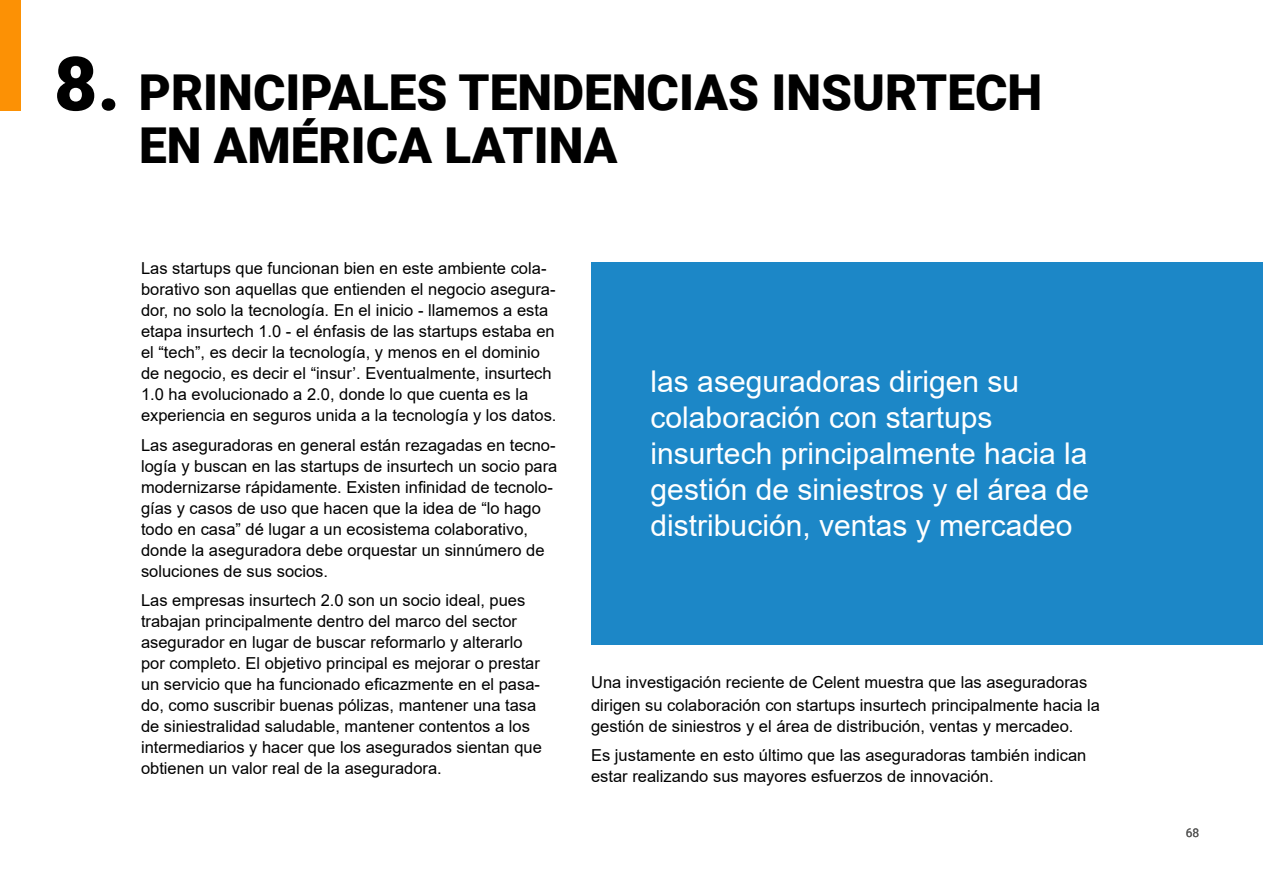
<style>
.page{position:relative;width:1263px;height:893px;background:#fff}
.page>*{position:absolute;margin:0;border:0;box-sizing:border-box;transform-origin:0 0}
.t1{font:900 49.5px/52.5px "Roboto";color:#000}
.t2{font:30px/36px "Arial";color:#fff}
.t3{font:16.5px/21px "Arial";color:#000}
.t4{font:12px "Roboto";color:#575756}
.s1{font-size:75px}
</style>
<div class="page">
<div style="left:0;top:0;width:21px;height:110px;background:#fc9105"></div>
<div style="left:591px;top:262px;width:672px;height:382px;background:#1c87c7"></div>
<h1 class="t1" style="left:139px;top:65px;width:905px;text-indent:-85px"><span class="s1">8.</span> PRINCIPALES TENDENCIAS INSURTECH<br>EN AMÉRICA LATINA</h1>
<p class="t3" style="left:141px;top:258px;width:417px">Las startups que funcionan bien en este ambiente cola&shy;borativo son aquellas que entienden el negocio asegura&shy;dor, no solo la tecnología. En el inicio - llamemos a esta etapa insurtech 1.0 - el énfasis de las startups estaba en el “tech”, es decir la tecnología, y menos en el dominio de negocio, es decir el “insur’. Eventualmente, insurtech 1.0 ha evolucionado a 2.0, donde lo que cuenta es la experiencia en seguros unida a la tecnología y los datos.</p>
<p class="t3" style="left:141px;top:434px;width:418px">Las aseguradoras en general están rezagadas en tecno&shy;logía y buscan en las startups de insurtech un socio para modernizarse rápidamente. Existen infinidad de tecnolo&shy;gías y casos de uso que hacen que la idea de “lo hago todo en casa” dé lugar a un ecosistema colaborativo, donde la aseguradora debe orquestar un sinnúmero de soluciones de sus socios.</p>
<p class="t3" style="left:141px;top:590px;width:402px">Las empresas insurtech 2.0 son un socio ideal, pues trabajan principalmente dentro del marco del sector asegurador en lugar de buscar reformarlo y alterarlo por completo. El objetivo principal es mejorar o prestar un servicio que ha funcionado eficazmente en el pasa&shy;do, como suscribir buenas pólizas, mantener una tasa de siniestralidad saludable, mantener contentos a los intermediarios y hacer que los asegurados sientan que obtienen un valor real de la aseguradora.</p>
<h2 class="t2" style="left:651px;top:363px;width:440px">las aseguradoras dirigen su colaboración con startups insurtech principalmente hacia la gestión de siniestros y el área de distribución, ventas y mercadeo</h2>
<p class="t3" style="left:591px;top:671px;width:510px;line-height:22.5px">Una investigación reciente de Celent muestra que las aseguradoras dirigen su colaboración con startups insurtech principalmente hacia la</p>
<p class="t3" style="left:591px;top:711px;width:497px;line-height:29.5px">gestión de siniestros y el área de distribución, ventas y mercadeo.<br>Es justamente en esto último que las aseguradoras también indican</p>
<p class="t3" style="left:591px;top:766px;width:404px">estar realizando sus mayores esfuerzos de innovación.</p>
<p class="t4" style="left:1186px;top:825px;width:15px">68</p>
</div>
